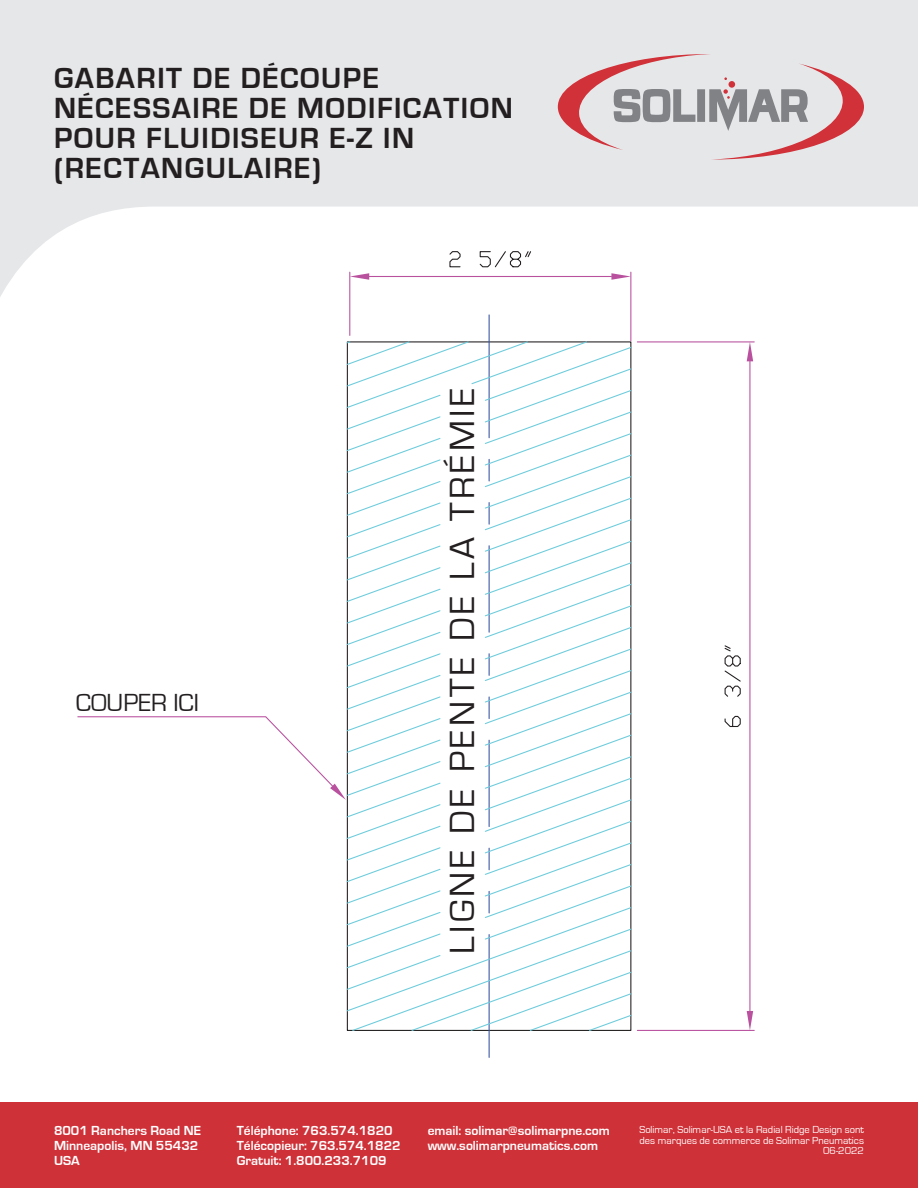
<style>
.page{position:relative;width:918px;height:1188px;background:#fff}
.page>*{position:absolute;margin:0;border:0;box-sizing:border-box;transform-origin:0 0}
.t1{font:36px "Eurostile";letter-spacing:.1em;color:#231f20}
.t2{font:700 30px/30px "Eurostile";letter-spacing:.05em;color:#231f20}
.t3{font:25.5px "Eurostile";color:#231f20}
.t4{font:700 13.5px/15px "Eurostile";color:#fff}
.t5{font:10.5px/10.5px "Eurostile";color:#fff;text-align:right}
</style>
<div class="page">
<svg style="left:0;top:0;width:918px;height:325px;fill:#e6e7e9"></svg>
<svg style="left:558px;top:54px;width:306px;height:106px;background:#d6c5c7"></svg>
<hr style="left:489px;top:935px;width:1px;height:122px;background:#3853a3">
<hr style="left:489px;top:315px;width:1px;height:123px;background:#3853a3">
<svg style="left:346px;top:341px;width:286px;height:691px"></svg>
<hr style="left:369px;top:276px;width:242px;height:1px;background:#b9519f">
<hr style="left:630px;top:272px;width:1px;height:69px;background:#b9519f">
<hr style="left:349px;top:272px;width:1px;height:63px;background:#b9519f">
<svg style="left:350px;top:273px;width:19px;height:7px"></svg>
<svg style="left:611px;top:273px;width:20px;height:7px"></svg>
<svg style="left:448px;top:250px;width:84px;height:18px"></svg>
<hr style="left:749px;top:361px;width:1px;height:650px;background:#b9519f">
<hr style="left:637px;top:1030px;width:117px;height:1px;background:#b9519f">
<hr style="left:637px;top:341px;width:117px;height:1px;background:#b9519f">
<svg style="left:747px;top:342px;width:6px;height:19px"></svg>
<svg style="left:747px;top:1011px;width:6px;height:19px"></svg>
<svg style="left:724px;top:645px;width:17px;height:82px"></svg>
<svg style="left:77px;top:716px;width:269px;height:84px"></svg>
<div style="left:0;top:1102px;width:918px;height:86px;background:#cf3138"></div>
<h2 class="t2" style="left:54px;top:64px;width:460px">GABARIT DE DÉCOUPE<br>NÉCESSAIRE DE MODIFICATION<br>POUR FLUIDISEUR E-Z IN (RECTANGULAIRE)</h2>
<h3 class="t3" style="left:76px;top:689px;width:125px">COUPER ICI</h3>
<h1 class="t1" style="left:443px;top:954px;width:568px;rotate:-90deg">LIGNE DE PENTE DE LA TRÉMIE</h1>
<p class="t4" style="left:54px;top:1123px;width:148px">8001 Ranchers Road NE<br>Minneapolis, MN 55432<br>USA</p>
<p class="t4" style="left:237px;top:1123px;width:165px">Téléphone: 763.574.1820<br>Télécopieur: 763.574.1822<br>Gratuit: 1.800.233.7109</p>
<p class="t4" style="left:428px;top:1123px;width:184px">email: solimar@solimarpne.com www.solimarpneumatics.com</p>
<p class="t5" style="left:639px;top:1125px;width:226px">Solimar, Solimar-USA et la Radial Ridge Design sont des marques de commerce de Solimar Pneumatics<br>06-2022</p>
</div>
